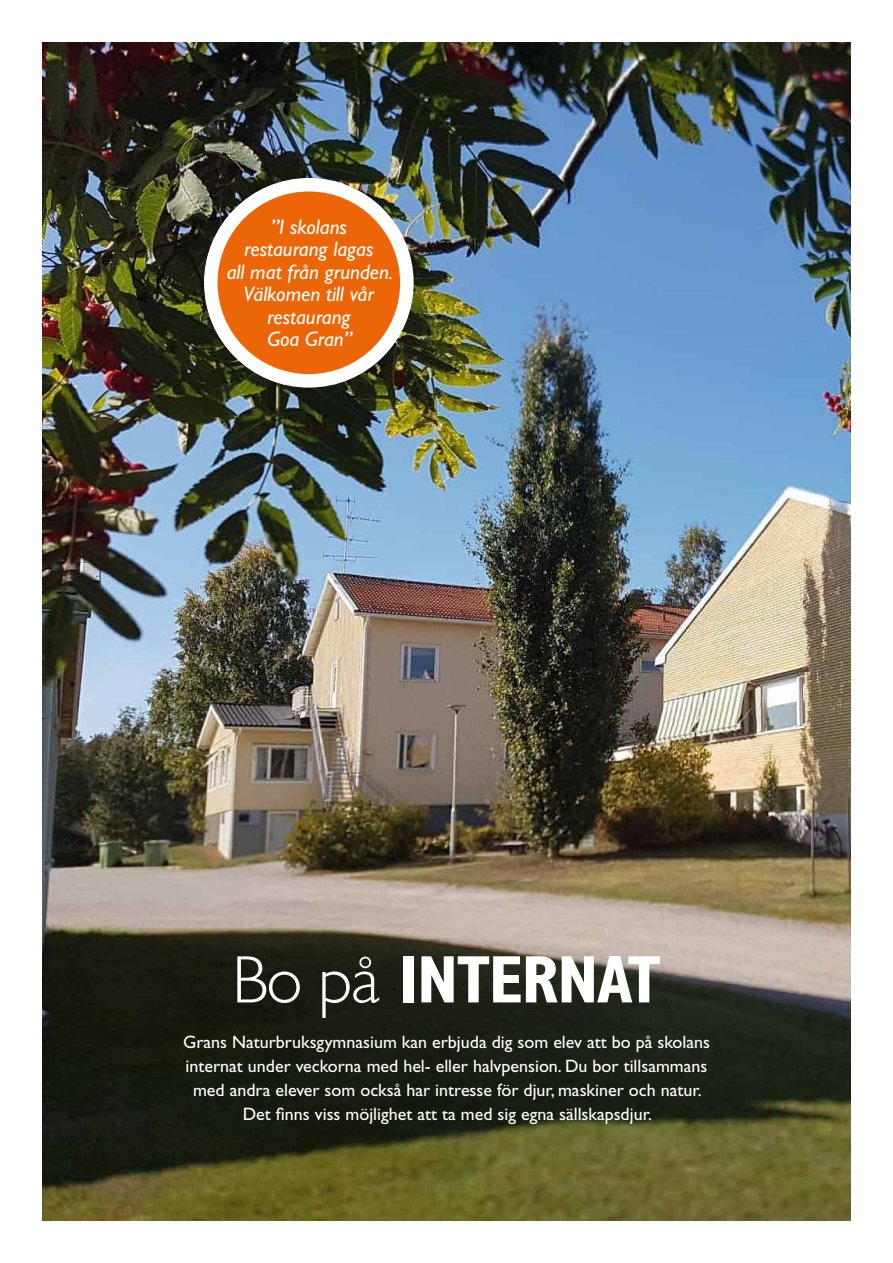
<style>
.page{position:relative;width:893px;height:1263px;background:#fff}
.page>*{position:absolute;margin:0;border:0;box-sizing:border-box;transform-origin:0 0}
.t1{font:700 condensed 67.5px "Gill Sans Std";letter-spacing:-.025em;color:#fff}
.t2{font:italic 21px/22.5px "Gill Sans Std";color:#fff;text-align:center}
.t3{font:18px/24px "Gill Sans Std";color:#fff;text-align:center}
.s1{font-weight:300;font-stretch:normal}
</style>
<div class="page">
<img style="left:43px;top:43px;width:807px;height:1177px">
<div style="left:211px;top:185px;width:196px;height:196px;background:#ec6608;border-radius:50%"></div>
<div style="left:204px;top:178px;width:210px;height:210px;border:14px solid #fff;border-radius:50%"></div>
<p class="t2" style="left:227px;top:215px;width:168px">”I skolans<br>restaurang lagas<br>all mat från grunden.<br>Välkomen till vår restaurang<br>Goa Gran”</p>
<h1 class="t1" style="left:232px;top:939px;width:431px"><span class="s1">Bo på</span> INTERNAT</h1>
<p class="t3" style="left:183px;top:1030px;width:528px">Grans Naturbruksgymnasium kan erbjuda dig som elev att bo på skolans internat under veckorna med hel- eller halvpension. Du bor tillsammans med andra elever som också har intresse för djur, maskiner och natur.<br>Det finns viss möjlighet att ta med sig egna sällskapsdjur.</p>
</div>
